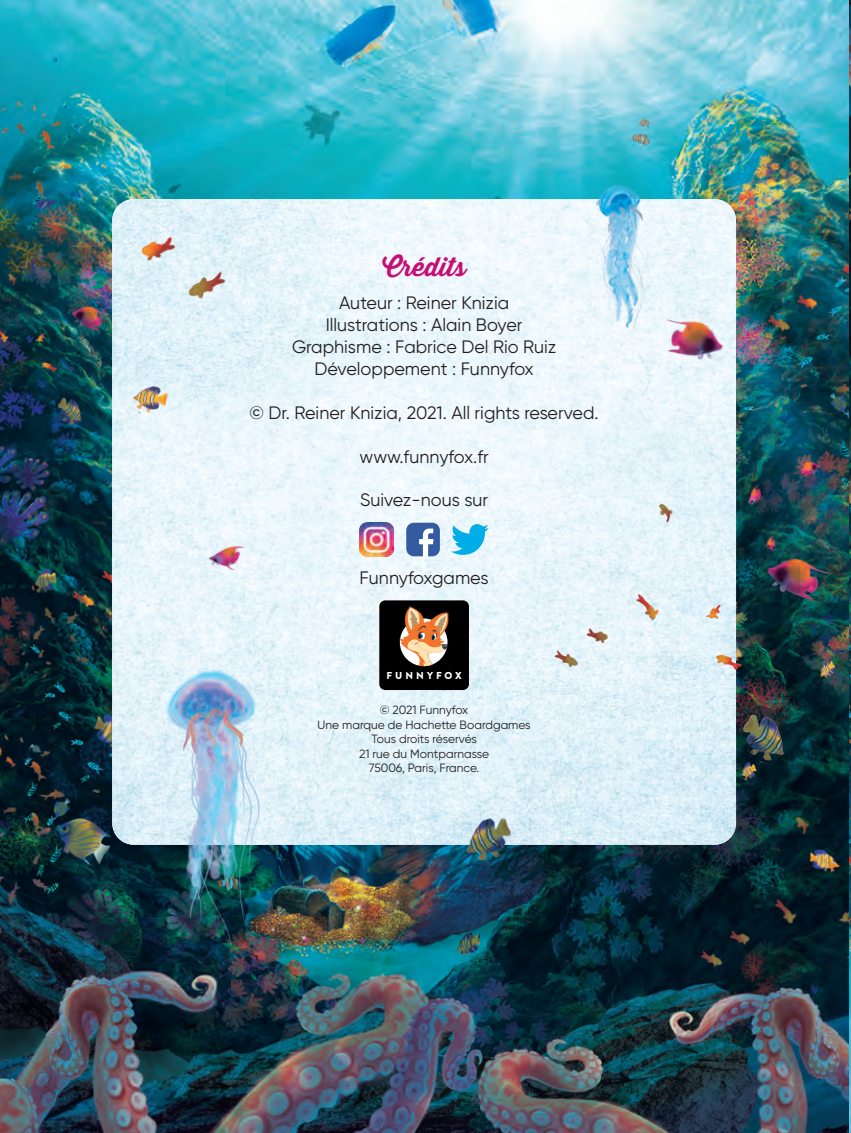
<style>
.page{position:relative;width:851px;height:1133px;background:#fff}
.page>*{position:absolute;margin:0;border:0;box-sizing:border-box;transform-origin:0 0}
.t1{font:700 26px "Thirsty Soft";color:#c70e77}
.t2{font:18px/22px "Gilroy";color:#231f20;text-align:center}
.t3{font:12px/14.4px "Gilroy";color:#231f20;text-align:center}
.t4{font:900 10px "Brandon Grotesque";letter-spacing:.3em;color:#fff}
</style>
<div class="page">
<img style="left:0;top:0;width:851px;height:1133px">
<img style="left:112px;top:199px;width:624px;height:646px">
<img style="left:359px;top:523px;width:34px;height:33px">
<svg style="left:451px;top:524px;width:38px;height:31px"></svg>
<svg style="left:406px;top:523px;width:34px;height:33px"></svg>
<div style="left:379px;top:600px;width:90px;height:90px;background:#000;border-radius:6px"></div>
<svg style="left:399px;top:606px;width:50px;height:61px"></svg>
<img style="left:165px;top:669px;width:95px;height:277px">
<img style="left:554px;top:503px;width:277px;height:264px">
<img style="left:142px;top:237px;width:84px;height:62px">
<img style="left:650px;top:299px;width:86px;height:79px">
<img style="left:122px;top:373px;width:58px;height:56px">
<img style="left:192px;top:523px;width:58px;height:58px">
<img style="left:454px;top:807px;width:67px;height:67px">
<img style="left:574px;top:180px;width:89px;height:159px">
<h1 class="t1" style="left:382px;top:247px;width:85px">Crédits</h1>
<p class="t2" style="left:292px;top:292px;width:266px">Auteur : Reiner Knizia<br>Illustrations : Alain Boyer<br>Graphisme : Fabrice Del Rio Ruiz<br>Développement : Funnyfox</p>
<p class="t2" style="left:250px;top:402px;width:350px">© Dr. Reiner Knizia, 2021. All rights reserved.</p>
<p class="t2" style="left:359px;top:446px;width:131px">www.funnyfox.fr</p>
<p class="t2" style="left:360px;top:489px;width:130px">Suivez-nous sur</p>
<p class="t2" style="left:360px;top:566px;width:130px">Funnyfoxgames</p>
<p class="t4" style="left:386px;top:669px;width:77px">FUNNYFOX</p>
<p class="t3" style="left:317px;top:703px;width:215px">© 2021 Funnyfox<br>Une marque de Hachette Boardgames<br>Tous droits réservés<br>21 rue du Montparnasse<br>75006, Paris, France.</p>
</div>
